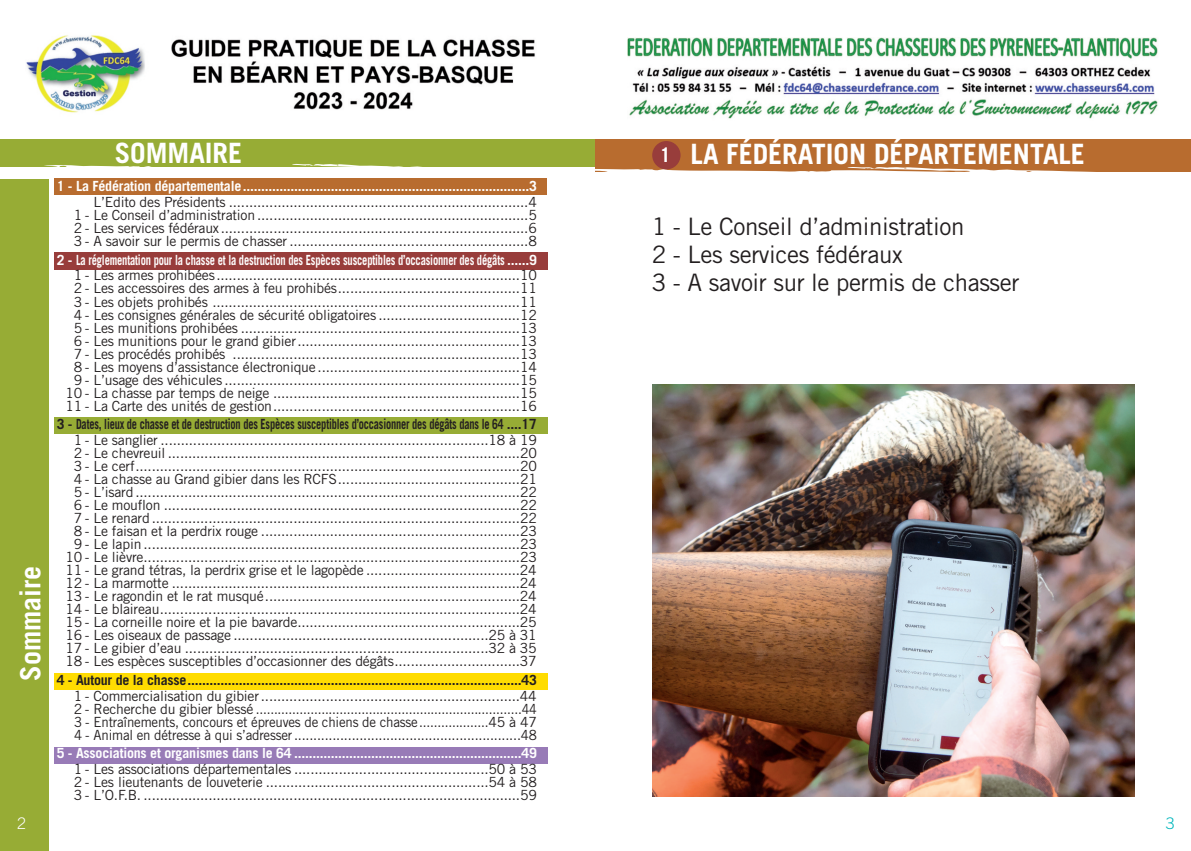
<style>
.page{position:relative;width:1191px;height:851px;background:#fff}
.page>*{position:absolute;margin:0;border:0;box-sizing:border-box;transform-origin:0 0}
.t1{font:700 28px "Trade Gothic";color:#fff}
.t2{font:24px/28px "Trade Gothic";letter-spacing:-.015em;color:#231f20}
.t3{font:300 16px "Trade Gothic";color:#00b6bc}
.t4{font:300 16px "Trade Gothic";color:#fff}
.t5{font:14px/13px "Trade Gothic";letter-spacing:-.015em;color:#231f20;text-align:justify}
.t6{font:700 14px "Trade Gothic";letter-spacing:-.015em;color:#fff}
.t7{font:700 14px "Trade Gothic";letter-spacing:-.015em;color:#231f20}
.s1{font-size:20px}
</style>
<div class="page">
<img style="left:26px;top:35px;width:509px;height:78px">
<div style="left:0;top:139px;width:595px;height:28px;background:#97ac35"></div>
<div style="left:0;top:180px;width:49px;height:670px;background:#97ac35"></div>
<img style="left:627px;top:37px;width:531px;height:82px">
<div style="left:595px;top:139px;width:596px;height:33px;background:#b86c2f"></div>
<svg style="left:0;top:163px;width:1095px;height:32px"></svg>
<div style="left:652px;top:141px;width:28px;height:28px;background:#983d3b;border-radius:50%"></div>
<img style="left:652px;top:384px;width:482px;height:412px">
<div style="left:54px;top:178px;width:493px;height:16px;background:#b86c2f"></div>
<div style="left:54px;top:252px;width:493px;height:18px;background:#983d3b"></div>
<div style="left:54px;top:417px;width:493px;height:16px;background:#97ac35"></div>
<div style="left:54px;top:672px;width:493px;height:17px;background:#ffdc01"></div>
<div style="left:54px;top:747px;width:493px;height:16px;background:#987bb7"></div>
<h1 class="t1" style="left:20px;top:680px;width:117px;rotate:-90deg">Sommaire</h1>
<p class="t4" style="left:17px;top:816px;width:10px">2</p>
<h1 class="t1" style="left:115px;top:143px;width:129px">SOMMAIRE</h1>
<p class="t6" style="left:57px;top:181px;width:482px">1 - La Fédération départementale..............................................................................3</p>
<p class="t5" style="left:74px;top:197px;width:465px;text-indent:20px">L’Edito des Présidents ..........................................................................4<br>1 - Le Conseil d’administration ...................................................................5<br>2 - Les services fédéraux ............................................................................6<br>3 - A savoir sur le permis de chasser ...........................................................8</p>
<p class="t6" style="left:57px;top:254px;width:482px">2 - La réglementation pour la chasse et la destruction des Espèces susceptibles d’occasionner des dégâts ......9</p>
<p class="t5" style="left:65px;top:270px;width:473px;text-align:center">1 - Les armes prohibées...........................................................................10<br>2 - Les accessoires des armes à feu prohibés.............................................11<br>3 - Les objets prohibés ............................................................................11<br>4 - Les consignes générales de sécurité obligatoires ...................................12<br>5 - Les munitions prohibées .....................................................................13<br>6 - Les munitions pour le grand gibier.......................................................13<br>7 - Les procédés prohibés .......................................................................13<br>8 - Les moyens d’assistance électronique ..................................................14<br>9 - L’usage des véhicules .........................................................................15<br>10 - La chasse par temps de neige .............................................................15<br>11 - La Carte des unités de gestion.............................................................16</p>
<p class="t7" style="left:57px;top:419px;width:482px">3 - Dates, lieux de chasse et de destruction des Espèces susceptibles d’occasionner des dégâts dans le 64 ....17</p>
<p class="t5" style="left:65px;top:435px;width:473px;text-align:center">1 - Le sanglier .................................................................................18 à 19<br>2 - Le chevreuil .......................................................................................20<br>3 - Le cerf...............................................................................................20<br>4 - La chasse au Grand gibier dans les RCFS.............................................21<br>5 - L’isard ...............................................................................................22<br>6 - Le mouflon ........................................................................................22<br>7 - Le renard...........................................................................................22<br>8 - Le faisan et la perdrix rouge ................................................................23<br>9 - Le lapin .............................................................................................23<br>10 - Le lièvre.............................................................................................23<br>11 - Le grand tétras, la perdrix grise et le lagopède ......................................24<br>12 - La marmotte ......................................................................................24<br>13 - Le ragondin et le rat musqué...............................................................24<br>14 - Le blaireau.........................................................................................24<br>15 - La corneille noire et la pie bavarde.......................................................25<br>16 - Les oiseaux de passage ...............................................................25 à 31<br>17 - Le gibier d’eau ...........................................................................32 à 35<br>18 - Les espèces susceptibles d’occasionner des dégâts...............................37</p>
<p class="t7" style="left:57px;top:674px;width:482px">4 - Autour de la chasse...........................................................................................43</p>
<p class="t5" style="left:74px;top:690px;width:465px">1 - Commercialisation du gibier................................................................44<br>2 - Recherche du gibier blessé .........................................................................44<br>3 - Entraînements, concours et épreuves de chiens de chasse...................45 à 47<br>4 - Animal en détresse à qui s’adresser...........................................................48</p>
<p class="t6" style="left:57px;top:748px;width:482px">5 - Associations et organismes dans le 64 ..............................................................49</p>
<p class="t5" style="left:74px;top:764px;width:465px">1 - Les associations départementales ................................................50 à 53<br>2 - Les lieutenants de louveterie .......................................................54 à 58<br>3 - L’O.F.B. .............................................................................................59</p>
<h1 class="t1" style="left:660px;top:144px;width:426px"><span class="s1">1</span> LA FÉDÉRATION DÉPARTEMENTALE</h1>
<h2 class="t2" style="left:652px;top:214px;width:369px">1 - Le Conseil d’administration<br>2 - Les services fédéraux<br>3 - A savoir sur le permis de chasser</h2>
<p class="t3" style="left:1165px;top:816px;width:10px">3</p>
</div>
